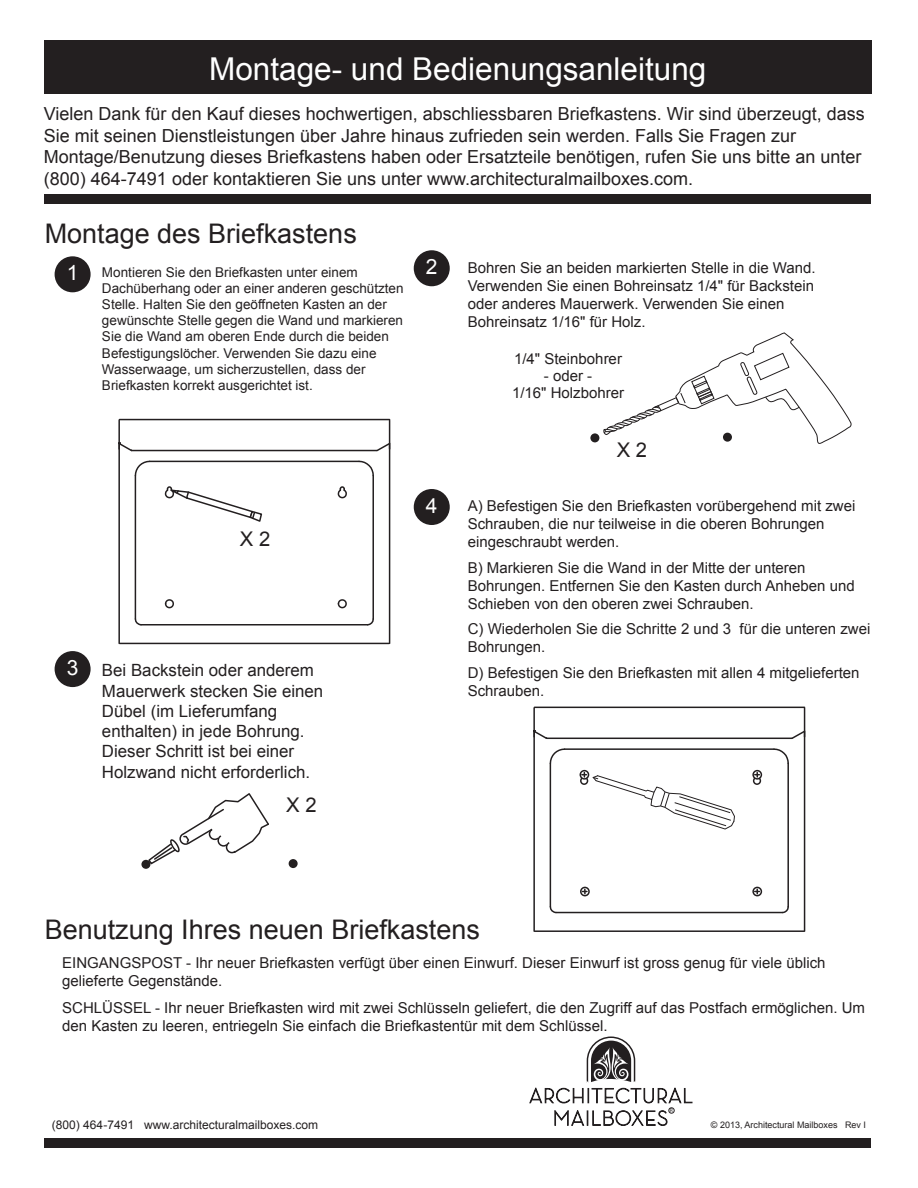
<style>
.page{position:relative;width:918px;height:1188px;background:#fff}
.page>*{position:absolute;margin:0;border:0;box-sizing:border-box;transform-origin:0 0}
.t1{font:31.5px "Arial";color:#fff}
.t2{font:27px "Arial";color:#231f20}
.t3{font:21px "Arial";color:#fff}
.t4{font:20.25px "Arial";color:#231f20}
.t5{font:18px/21.6px "Arial";color:#231f20}
.t6{font:16.8px/20.2px "Arial";color:#231f20}
.t7{font:15px/18px "Arial";color:#231f20}
.t8{font:13.5px/16.2px "Arial";color:#231f20}
.t9{font:12px "Arial";color:#231f20}
.t10{font:9px "Arial";color:#231f20}
.t11{font:5.85px "Myriad";color:#231f20}
</style>
<div class="page">
<div style="left:44px;top:40px;width:828px;height:53px;background:#231f20"></div>
<div style="left:45px;top:195px;width:826px;height:9px;background:#231f20"></div>
<div style="left:45px;top:1139px;width:826px;height:9px;background:#231f20"></div>
<div style="left:55px;top:256px;width:36px;height:36px;background:#231f20;border-radius:50%"></div>
<div style="left:414px;top:250px;width:36px;height:36px;background:#231f20;border-radius:50%"></div>
<div style="left:55px;top:651px;width:36px;height:36px;background:#231f20;border-radius:50%"></div>
<div style="left:414px;top:489px;width:36px;height:36px;background:#231f20;border-radius:50%"></div>
<div style="left:590px;top:433px;width:9px;height:9px;background:#231f20;border-radius:50%"></div>
<div style="left:141px;top:860px;width:9px;height:9px;background:#231f20;border-radius:50%"></div>
<div style="left:289px;top:859px;width:9px;height:9px;background:#231f20;border-radius:50%"></div>
<svg style="left:147px;top:793px;width:122px;height:73px"></svg>
<svg style="left:529px;top:1036px;width:164px;height:90px"></svg>
<svg style="left:603px;top:332px;width:249px;height:112px"></svg>
<div style="left:580px;top:770px;width:9px;height:10px;border:2px solid #231f20;border-radius:50%"></div>
<div style="left:752px;top:770px;width:10px;height:10px;border:2px solid #231f20;border-radius:50%"></div>
<div style="left:580px;top:887px;width:10px;height:9px;border:2px solid #231f20;border-radius:50%"></div>
<svg style="left:582px;top:889px;width:5px;height:5px"></svg>
<div style="left:752px;top:887px;width:10px;height:9px;border:2px solid #231f20;border-radius:50%"></div>
<svg style="left:755px;top:889px;width:4px;height:5px"></svg>
<svg style="left:579px;top:772px;width:156px;height:58px"></svg>
<svg style="left:752px;top:772px;width:10px;height:13px"></svg>
<hr style="left:118px;top:420px;width:2px;height:23px;background:#231f20">
<svg style="left:368px;top:619px;width:6px;height:7px"></svg>
<hr style="left:141px;top:624px;width:227px;height:2px;background:#231f20">
<svg style="left:134px;top:617px;width:9px;height:9px"></svg>
<hr style="left:120px;top:643px;width:269px;height:1px;background:#231f20">
<hr style="left:118px;top:443px;width:2px;height:200px;background:#231f20">
<hr style="left:389px;top:443px;width:1px;height:200px;background:#231f20">
<svg style="left:134px;top:460px;width:17px;height:17px"></svg>
<hr style="left:150px;top:461px;width:209px;height:1px;background:#231f20">
<svg style="left:357px;top:460px;width:17px;height:16px"></svg>
<hr style="left:372px;top:476px;width:2px;height:143px;background:#231f20">
<hr style="left:135px;top:476px;width:1px;height:143px;background:#231f20">
<svg style="left:375px;top:420px;width:16px;height:33px"></svg>
<svg style="left:118px;top:442px;width:16px;height:11px"></svg>
<hr style="left:132px;top:450px;width:245px;height:1px;background:#231f20">
<hr style="left:119px;top:419px;width:271px;height:1px;background:#231f20">
<svg style="left:164px;top:486px;width:99px;height:36px"></svg>
<svg style="left:337px;top:599px;width:10px;height:10px"></svg>
<svg style="left:337px;top:486px;width:10px;height:13px"></svg>
<svg style="left:164px;top:599px;width:10px;height:10px"></svg>
<hr style="left:533px;top:708px;width:2px;height:23px;background:#231f20">
<svg style="left:781px;top:907px;width:8px;height:7px"></svg>
<hr style="left:556px;top:912px;width:227px;height:1px;background:#231f20">
<svg style="left:549px;top:905px;width:9px;height:9px"></svg>
<hr style="left:535px;top:930px;width:269px;height:2px;background:#231f20">
<hr style="left:533px;top:731px;width:2px;height:200px;background:#231f20">
<hr style="left:804px;top:731px;width:1px;height:200px;background:#231f20">
<svg style="left:549px;top:748px;width:16px;height:17px"></svg>
<hr style="left:565px;top:748px;width:209px;height:2px;background:#231f20">
<svg style="left:772px;top:748px;width:17px;height:15px"></svg>
<hr style="left:787px;top:763px;width:2px;height:144px;background:#231f20">
<hr style="left:550px;top:763px;width:1px;height:144px;background:#231f20">
<svg style="left:790px;top:708px;width:16px;height:32px"></svg>
<svg style="left:533px;top:729px;width:16px;height:11px"></svg>
<hr style="left:547px;top:738px;width:245px;height:1px;background:#231f20">
<hr style="left:534px;top:707px;width:271px;height:1px;background:#231f20">
<p class="t1" style="left:209px;top:48px;width:499px">Montage- und Bedienungsanleitung</p>
<p class="t5" style="left:44px;top:103px;width:823px">Vielen Dank für den Kauf dieses hochwertigen, abschliessbaren Briefkastens. Wir sind überzeugt, dass Sie mit seinen Dienstleistungen über Jahre hinaus zufrieden sein werden. Falls Sie Fragen zur Montage/Benutzung dieses Briefkastens haben oder Ersatzteile benötigen, rufen Sie uns bitte an unter (800) 464-7491 oder kontaktieren Sie uns unter www.architecturalmailboxes.com.</p>
<p class="t2" style="left:45px;top:216px;width:314px">Montage des Briefkastens</p>
<p class="t3" style="left:67px;top:259px;width:13px">1</p>
<p class="t3" style="left:426px;top:253px;width:13px">2</p>
<p class="t8" style="left:102px;top:264px;width:303px">Montieren Sie den Briefkasten unter einem Dachüberhang oder an einer anderen geschützten Stelle. Halten Sie den geöffneten Kasten an der gewünschte Stelle gegen die Wand und markieren Sie die Wand am oberen Ende durch die beiden Befestigungslöcher. Verwenden Sie dazu eine Wasserwaage, um sicherzustellen, dass der Briefkasten korrekt ausgerichtet ist.</p>
<p class="t7" style="left:468px;top:259px;width:349px">Bohren Sie an beiden markierten Stelle in die Wand.<br>Verwenden Sie einen Bohreinsatz 1/4" für Backstein oder anderes Mauerwerk. Verwenden Sie einen Bohreinsatz 1/16" für Holz.</p>
<p class="t7" style="left:514px;top:350px;width:109px">1/4" Steinbohrer</p>
<p class="t7" style="left:512px;top:367px;width:114px;line-height:16.8px;text-align:center">- oder -<br>1/16" Holzbohrer</p>
<p class="t4" style="left:240px;top:525px;width:32px">X 2</p>
<p class="t3" style="left:67px;top:654px;width:13px">3</p>
<p class="t6" style="left:102px;top:661px;width:223px">Bei Backstein oder anderem<br>Mauerwerk stecken Sie einen<br>Dübel (im Lieferumfang enthalten) in jede Bohrung.<br>Dieser Schritt ist bei einer<br>Holzwand nicht erforderlich.</p>
<p class="t4" style="left:286px;top:791px;width:32px">X 2</p>
<p class="t3" style="left:426px;top:492px;width:13px">4</p>
<p class="t4" style="left:617px;top:436px;width:32px">X 2</p>
<p class="t7" style="left:468px;top:497px;width:389px">A) Befestigen Sie den Briefkasten vorübergehend mit zwei<br>Schrauben, die nur teilweise in die oberen Bohrungen eingeschraubt werden.</p>
<p class="t7" style="left:468px;top:558px;width:388px">B) Markieren Sie die Wand in der Mitte der unteren<br>Bohrungen. Entfernen Sie den Kasten durch Anheben und<br>Schieben von den oberen zwei Schrauben.</p>
<p class="t7" style="left:468px;top:620px;width:404px">C) Wiederholen Sie die Schritte 2 und 3 für die unteren zwei<br>Bohrungen.</p>
<p class="t7" style="left:468px;top:663px;width:393px">D) Befestigen Sie den Briefkasten mit allen 4 mitgelieferten<br>Schrauben.</p>
<p class="t2" style="left:45px;top:912px;width:437px">Benutzung Ihres neuen Briefkastens</p>
<p class="t7" style="left:62px;top:953px;width:765px">EINGANGSPOST - Ihr neuer Briefkasten verfügt über einen Einwurf. Dieser Einwurf ist gross genug für viele üblich gelieferte Gegenstände.</p>
<p class="t7" style="left:62px;top:998px;width:804px">SCHLÜSSEL - Ihr neuer Briefkasten wird mit zwei Schlüsseln geliefert, die den Zugriff auf das Postfach ermöglichen. Um den Kasten zu leeren, entriegeln Sie einfach die Briefkastentür mit dem Schlüssel.</p>
<p class="t11" style="left:670px;top:1107px;width:5px">R</p>
<p class="t9" style="left:52px;top:1117px;width:268px">(800) 464-7491 www.architecturalmailboxes.com</p>
<p class="t10" style="left:711px;top:1119px;width:157px">© 2013, Architectural Mailboxes Rev I</p>
</div>
